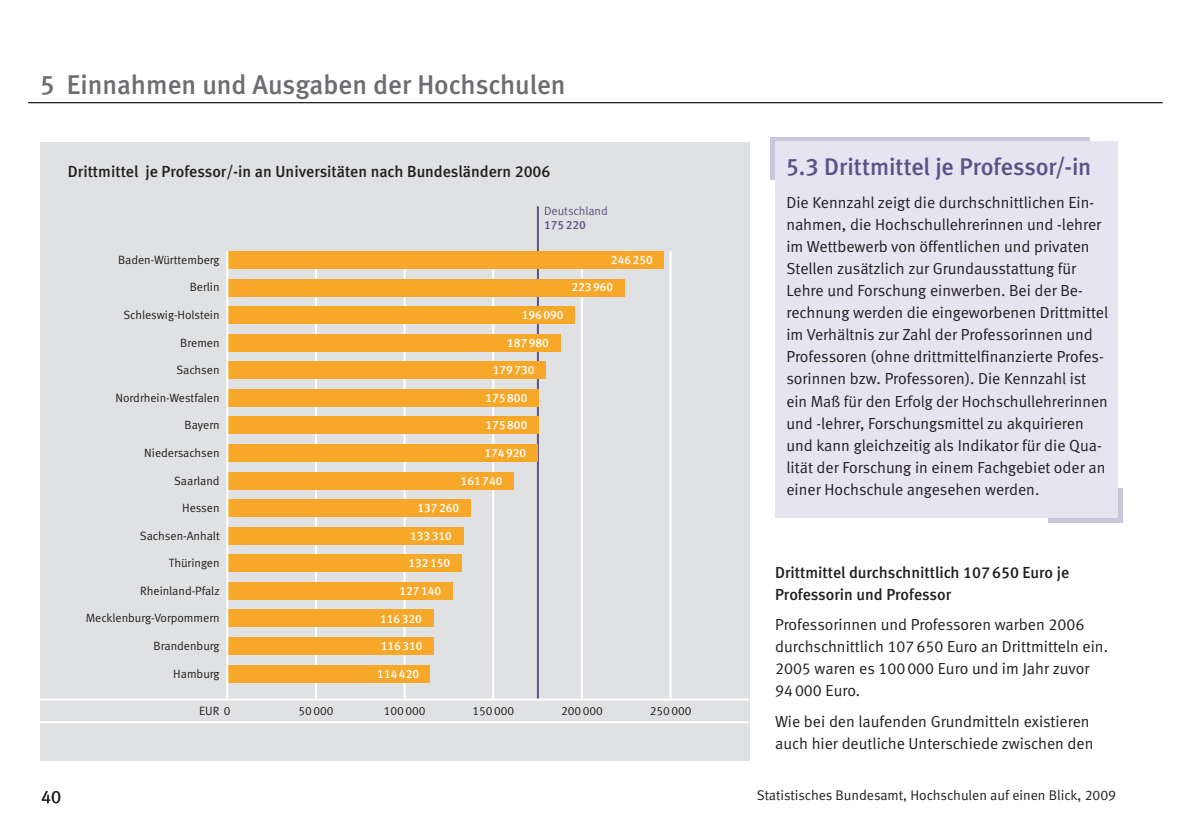
<style>
.page{position:relative;width:1191px;height:840px;background:#fff}
.page>*{position:absolute;margin:0;border:0;box-sizing:border-box;transform-origin:0 0}
.t1{font:27px "Meta Medium LF";color:#6c6d70}
.Head_1{font:24px "Meta Medium LF";letter-spacing:-.005em;color:#5b5187}
.t2{font:18px "Meta Normal LF";color:#231f20}
.Farbig_unterlegter_T{font:16px/22px "Meta Normal LF";color:#231f20}
.Body{font:16px/22px "Meta Normal LF";color:#231f20}
.Head_2{font:16px/22px "Meta Medium LF";color:#231f20}
.t3{font:14px "Meta Normal LF";color:#231f20}
.t4{font:12px "Meta Normal LF";color:#231f20}
.t5{font:12px "Meta Medium LF";color:#fff}
.t6{font:12px/14.4px "Meta Normal LF";color:#5b5187}
.s1{font-family:"Meta Medium LF"}
</style>
<div class="page">
<div style="left:1048px;top:517px;width:74px;height:5px;background:#cac7dc"></div>
<div style="left:1117px;top:488px;width:5px;height:34px;background:#cac7dc"></div>
<div style="left:770px;top:137px;width:320px;height:5px;background:#cac7dc"></div>
<div style="left:770px;top:137px;width:5px;height:42px;background:#cac7dc"></div>
<hr style="left:28px;top:102px;width:1134px;height:1px;background:#231f20">
<div style="left:775px;top:142px;width:342px;height:375px;background:#e6e4f0"></div>
<div style="left:40px;top:142px;width:709px;height:618px;background:#e0e1e3"></div>
<hr style="left:537px;top:206px;width:2px;height:492px;background:#5b5187">
<hr style="left:315px;top:251px;width:2px;height:448px;background:#fff">
<hr style="left:403px;top:251px;width:2px;height:448px;background:#fff">
<hr style="left:492px;top:251px;width:2px;height:448px;background:#fff">
<hr style="left:581px;top:251px;width:2px;height:448px;background:#fff">
<hr style="left:669px;top:251px;width:2px;height:448px;background:#fff">
<div style="left:227px;top:251px;width:437px;height:18px;background:#f7a829"></div>
<div style="left:227px;top:278px;width:397px;height:18px;background:#f7a829"></div>
<div style="left:227px;top:306px;width:348px;height:18px;background:#f7a829"></div>
<div style="left:227px;top:334px;width:333px;height:17px;background:#f7a829"></div>
<div style="left:227px;top:361px;width:319px;height:18px;background:#f7a829"></div>
<div style="left:227px;top:389px;width:312px;height:17px;background:#f7a829"></div>
<div style="left:227px;top:416px;width:312px;height:18px;background:#f7a829"></div>
<div style="left:227px;top:444px;width:310px;height:17px;background:#f7a829"></div>
<div style="left:227px;top:471px;width:287px;height:18px;background:#f7a829"></div>
<div style="left:227px;top:499px;width:243px;height:17px;background:#f7a829"></div>
<div style="left:227px;top:526px;width:236px;height:18px;background:#f7a829"></div>
<div style="left:227px;top:554px;width:234px;height:17px;background:#f7a829"></div>
<div style="left:227px;top:581px;width:226px;height:18px;background:#f7a829"></div>
<div style="left:227px;top:609px;width:206px;height:18px;background:#f7a829"></div>
<div style="left:227px;top:636px;width:206px;height:18px;background:#f7a829"></div>
<div style="left:227px;top:664px;width:203px;height:18px;background:#f7a829"></div>
<hr style="left:226px;top:251px;width:2px;height:448px;background:#fff">
<hr style="left:40px;top:698px;width:708px;height:2px;background:#fff">
<hr style="left:40px;top:720px;width:708px;height:2px;background:#fff">
<p class="t1" style="left:40px;top:69px;width:527px">5 Einnahmen und Ausgaben der Hochschulen</p>
<p class="Head_2" style="left:68px;top:160px;width:484px">Drittmittel je Professor/-in an Universitäten nach Bundesländern 2006</p>
<p class="t4" style="left:118px;top:253px;width:103px">Baden-Württemberg</p>
<p class="t4" style="left:190px;top:280px;width:31px">Berlin</p>
<p class="t4" style="left:123px;top:308px;width:98px">Schleswig-Holstein</p>
<p class="t4" style="left:180px;top:335px;width:41px">Bremen</p>
<p class="t4" style="left:176px;top:363px;width:45px">Sachsen</p>
<p class="t4" style="left:115px;top:390px;width:106px">Nordrhein-Westfalen</p>
<p class="t4" style="left:185px;top:418px;width:37px">Bayern</p>
<p class="t4" style="left:144px;top:445px;width:77px">Niedersachsen</p>
<p class="t4" style="left:174px;top:473px;width:47px">Saarland</p>
<p class="t4" style="left:182px;top:500px;width:39px">Hessen</p>
<p class="t4" style="left:140px;top:528px;width:81px">Sachsen-Anhalt</p>
<p class="t4" style="left:169px;top:556px;width:52px">Thüringen</p>
<p class="t4" style="left:140px;top:583px;width:81px">Rheinland-Pfalz</p>
<p class="t4" style="left:86px;top:611px;width:135px">Mecklenburg-Vorpommern</p>
<p class="t4" style="left:154px;top:638px;width:68px">Brandenburg</p>
<p class="t4" style="left:173px;top:666px;width:48px">Hamburg</p>
<p class="t6" style="left:544px;top:203px;width:65px">Deutschland<br><span class="s1">175220</span></p>
<p class="t5" style="left:522px;top:308px;width:43px">196090</p>
<p class="t5" style="left:507px;top:335px;width:43px">187980</p>
<p class="t5" style="left:493px;top:363px;width:43px">179730</p>
<p class="t5" style="left:485px;top:390px;width:43px">175800</p>
<p class="t5" style="left:485px;top:418px;width:43px">175800</p>
<p class="t5" style="left:484px;top:445px;width:43px">174920</p>
<p class="t5" style="left:460px;top:473px;width:43px">161740</p>
<p class="t5" style="left:417px;top:500px;width:43px">137260</p>
<p class="t5" style="left:410px;top:528px;width:43px">133310</p>
<p class="t5" style="left:408px;top:556px;width:43px">132150</p>
<p class="t5" style="left:399px;top:583px;width:43px">127140</p>
<p class="t5" style="left:380px;top:611px;width:43px">116320</p>
<p class="t5" style="left:381px;top:638px;width:43px">116310</p>
<p class="t5" style="left:377px;top:666px;width:43px">114420</p>
<p class="t5" style="left:611px;top:252px;width:43px">246250</p>
<p class="t5" style="left:571px;top:280px;width:43px">223960</p>
<p class="t4" style="left:199px;top:703px;width:33px">EUR 0</p>
<p class="t4" style="left:298px;top:703px;width:37px">50000</p>
<p class="t4" style="left:384px;top:703px;width:43px">100000</p>
<p class="t4" style="left:472px;top:703px;width:43px">150000</p>
<p class="t4" style="left:561px;top:703px;width:43px">200000</p>
<p class="t4" style="left:650px;top:703px;width:43px">250000</p>
<p class="Head_1" style="left:786px;top:153px;width:307px">5.3 Drittmittel je Professor/-in</p>
<p class="Farbig_unterlegter_T" style="left:786px;top:191px;width:323px">Die Kennzahl zeigt die durchschnittlichen Ein&shy;nahmen, die Hochschullehrerinnen und -lehrer im Wettbewerb von öffentlichen und privaten Stellen zusätzlich zur Grundausstattung für Lehre und Forschung einwerben. Bei der Be&shy;rechnung werden die eingeworbenen Drittmittel im Verhältnis zur Zahl der Professorinnen und Professoren (ohne drittmittelfinanzierte Profes&shy;sorinnen bzw. Professoren). Die Kennzahl ist ein Maß für den Erfolg der Hochschullehrerinnen und -lehrer, Forschungsmittel zu akquirieren und kann gleichzeitig als Indikator für die Qua&shy;lität der Forschung in einem Fachgebiet oder an einer Hochschule angesehen werden.</p>
<p class="Head_2" style="left:775px;top:560px;width:296px">Drittmittel durchschnittlich 107650 Euro je<br>Professorin und Professor</p>
<p class="Body" style="left:775px;top:613px;width:334px">Professorinnen und Professoren warben 2006 durchschnittlich 107650 Euro an Drittmitteln ein.<br>2005 waren es 100000 Euro und im Jahr zuvor 94000 Euro.</p>
<p class="Body" style="left:775px;top:709px;width:320px">Wie bei den laufenden Grundmitteln existieren auch hier deutliche Unterschiede zwischen den</p>
<p class="t2" style="left:41px;top:786px;width:22px">40</p>
<p class="t3" style="left:756px;top:786px;width:361px">Statistisches Bundesamt, Hochschulen auf einen Blick, 2009</p>
</div>
